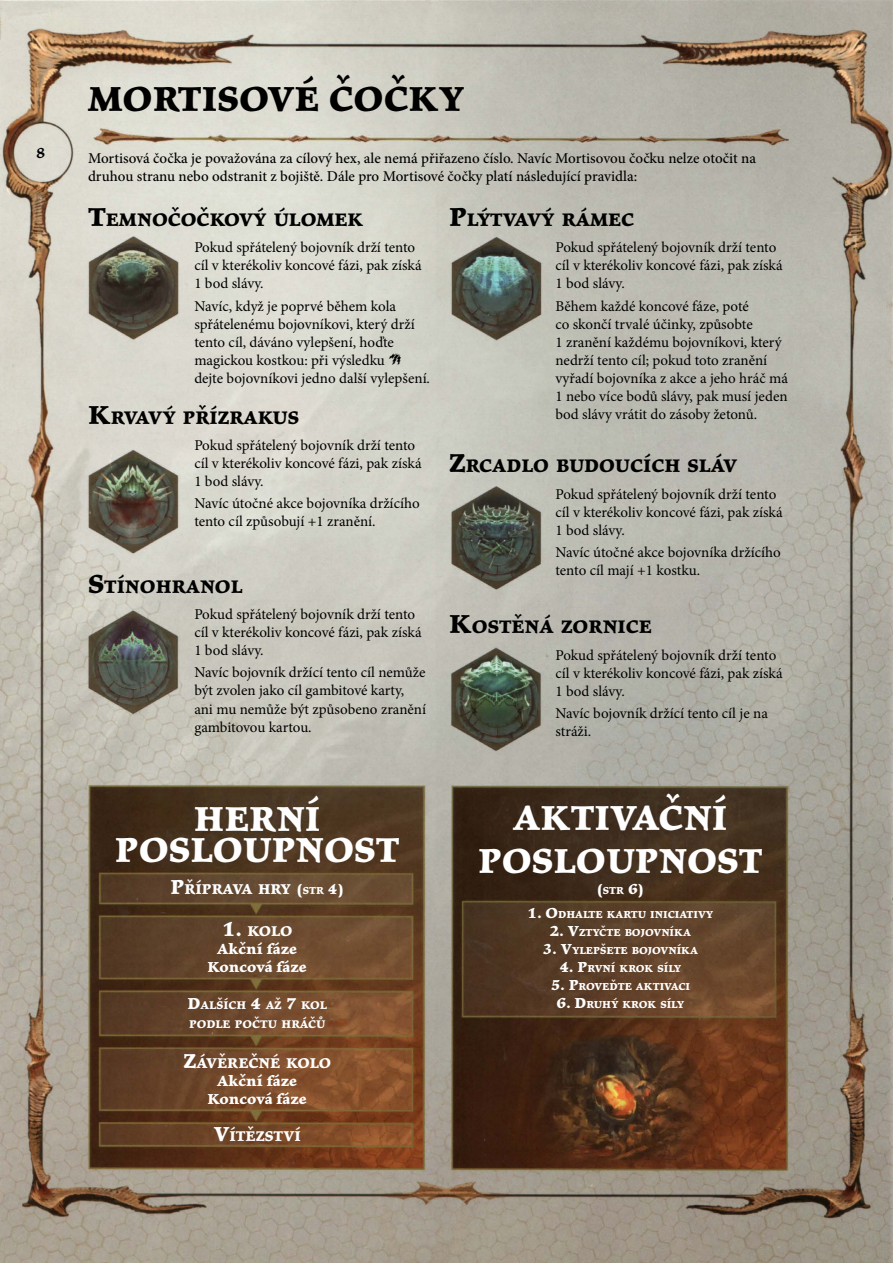
<style>
.page{position:relative;width:893px;height:1263px;background:#fff}
.page>*{position:absolute;margin:0;border:0;box-sizing:border-box;transform-origin:0 0}
.t1{font:700 36px/31.5px "Elysium Pro";color:#fff;text-align:center}
.t2{font:700 36px "Elysium Pro";color:#000}
.t3{font:700 18.9px "Elysium Pro";color:#000}
.t4{font:15px/18px "Minion Pro";color:#000}
.t5{font:500 15px/18px "Minion Pro";color:#000}
.t6{font:700 15px/18px "Elysium Pro";color:#fff;text-align:center}
.t7{font:700 15px "Elysium Pro";color:#fff}
.t8{font:500 15px "Elysium Pro";color:#000}
.t9{font:700 14.7px "Elysium Pro";color:#fff}
.t10{font:700 11.55px/19.2px "Elysium Pro";color:#fff}
.t11{font:700 10.5px "Elysium Pro";color:#fff}
.s1{font-size:27px}
.s2{font-size:21px}
.s3{font-size:15px}
.s4{font-size:10.5px}
.s5{font-size:16.5px}
</style>
<div class="page">
<img style="left:0;top:0;width:893px;height:1263px">
<svg style="left:389px;top:353px;width:12px;height:12px"></svg>
<p class="t8" style="left:36px;top:143px;width:11px">8</p>
<h1 class="t2" style="left:88px;top:74px;width:378px">MORTISOVÉ ČOČKY</h1>
<p class="t5" style="left:88px;top:149px;width:670px">Mortisová čočka je považována za cílový hex, ale nemá přiřazeno číslo. Navíc Mortisovou čočku nelze otočit na druhou stranu nebo odstranit z bojiště. Dále pro Mortisové čočky platí následující pravidla:</p>
<p class="t3" style="left:88px;top:207px;width:277px"><span class="s1">T</span>EMNOČOČKOVÝ ÚLOMEK</p>
<p class="t4" style="left:194px;top:239px;width:229px">Pokud spřátelený bojovník drží tento cíl v kterékoliv koncové fázi, pak získá<br>1 bod slávy.</p>
<p class="t4" style="left:194px;top:297px;width:237px">Navíc, když je poprvé během kola spřátelenému bojovníkovi, který drží tento cíl, dáváno vylepšení, hoďte magickou kostkou: při výsledku<br>dejte bojovníkovi jedno další vylepšení.</p>
<p class="t3" style="left:88px;top:404px;width:213px"><span class="s1">K</span>RVAVÝ PŘÍZRAKUS</p>
<p class="t4" style="left:194px;top:436px;width:229px">Pokud spřátelený bojovník drží tento cíl v kterékoliv koncové fázi, pak získá<br>1 bod slávy.</p>
<p class="t4" style="left:194px;top:495px;width:227px">Navíc útočné akce bojovníka držícího tento cíl způsobují +1 zranění.</p>
<p class="t3" style="left:449px;top:207px;width:187px"><span class="s1">P</span>LÝTVAVÝ RÁMEC</p>
<p class="t4" style="left:555px;top:239px;width:229px">Pokud spřátelený bojovník drží tento cíl v kterékoliv koncové fázi, pak získá<br>1 bod slávy.</p>
<p class="t4" style="left:555px;top:297px;width:234px">Během každé koncové fáze, poté<br>co skončí trvalé účinky, způsobte<br>1 zranění každému bojovníkovi, který nedrží tento cíl; pokud toto zranění vyřadí bojovníka z akce a jeho hráč má 1 nebo více bodů slávy, pak musí jeden bod slávy vrátit do zásoby žetonů.</p>
<p class="t3" style="left:449px;top:453px;width:289px"><span class="s1">Z</span>RCADLO BUDOUCÍCH SLÁV</p>
<p class="t4" style="left:555px;top:485px;width:229px">Pokud spřátelený bojovník drží tento cíl v kterékoliv koncové fázi, pak získá<br>1 bod slávy.</p>
<p class="t4" style="left:555px;top:543px;width:227px">Navíc útočné akce bojovníka držícího tento cíl mají +1 kostku.</p>
<p class="t3" style="left:449px;top:614px;width:204px"><span class="s1">K</span>OSTĚNÁ ZORNICE</p>
<p class="t4" style="left:555px;top:646px;width:229px">Pokud spřátelený bojovník drží tento cíl v kterékoliv koncové fázi, pak získá<br>1 bod slávy.</p>
<p class="t4" style="left:555px;top:704px;width:214px">Navíc bojovník držící tento cíl je na stráži.</p>
<p class="t3" style="left:88px;top:573px;width:156px"><span class="s1">S</span>TÍNOHRANOL</p>
<p class="t4" style="left:194px;top:605px;width:229px">Pokud spřátelený bojovník drží tento cíl v kterékoliv koncové fázi, pak získá<br>1 bod slávy.</p>
<p class="t4" style="left:194px;top:664px;width:233px">Navíc bojovník držící tento cíl nemůže být zvolen jako cíl gambitové karty, ani mu nemůže být způsobeno zranění gambitovou kartou.</p>
<h1 class="t1" style="left:115px;top:802px;width:286px">HERNÍ<br>POSLOUPNOST</h1>
<p class="t9" style="left:171px;top:879px;width:175px"><span class="s2">P</span>ŘÍPRAVA HRY <span class="s3">(</span><span class="s4">STR</span> <span class="s3">4)</span></p>
<p class="t9" style="left:222px;top:921px;width:71px"><span class="s2">1.</span> KOLO</p>
<p class="t6" style="left:208px;top:939px;width:101px">Akční fáze<br>Koncová fáze</p>
<p class="t10" style="left:188px;top:995px;width:141px"><span class="s5">D</span>ALŠÍCH <span class="s5">4</span> AŽ <span class="s5">7</span> KOL<br>PODLE POČTU HRÁČŮ</p>
<p class="t9" style="left:183px;top:1053px;width:148px"><span class="s2">Z</span>ÁVĚREČNÉ KOLO</p>
<p class="t6" style="left:208px;top:1071px;width:101px">Akční fáze<br>Koncová fáze</p>
<p class="t9" style="left:214px;top:1126px;width:89px"><span class="s2">V</span>ÍTĚZSTVÍ</p>
<h1 class="t1" style="left:478px;top:796px;width:286px;line-height:43.2px">AKTIVAČNÍ<br>POSLOUPNOST</h1>
<p class="t7" style="left:597px;top:879px;width:49px">(<span class="s4">STR</span> 6)</p>
<p class="t11" style="left:528px;top:907px;width:187px"><span class="s3">1. O</span>DHALTE KARTU INICIATIVY</p>
<p class="t11" style="left:550px;top:925px;width:143px"><span class="s3">2. V</span>ZTYČTE BOJOVNÍKA</p>
<p class="t11" style="left:543px;top:943px;width:157px"><span class="s3">3. V</span>YLEPŠETE BOJOVNÍKA</p>
<p class="t11" style="left:559px;top:961px;width:123px"><span class="s3">4. P</span>RVNÍ KROK SÍLY</p>
<p class="t11" style="left:551px;top:979px;width:141px"><span class="s3">5. P</span>ROVEĎTE AKTIVACI</p>
<p class="t11" style="left:557px;top:997px;width:129px"><span class="s3">6. D</span>RUHÝ KROK SÍLY</p>
</div>
